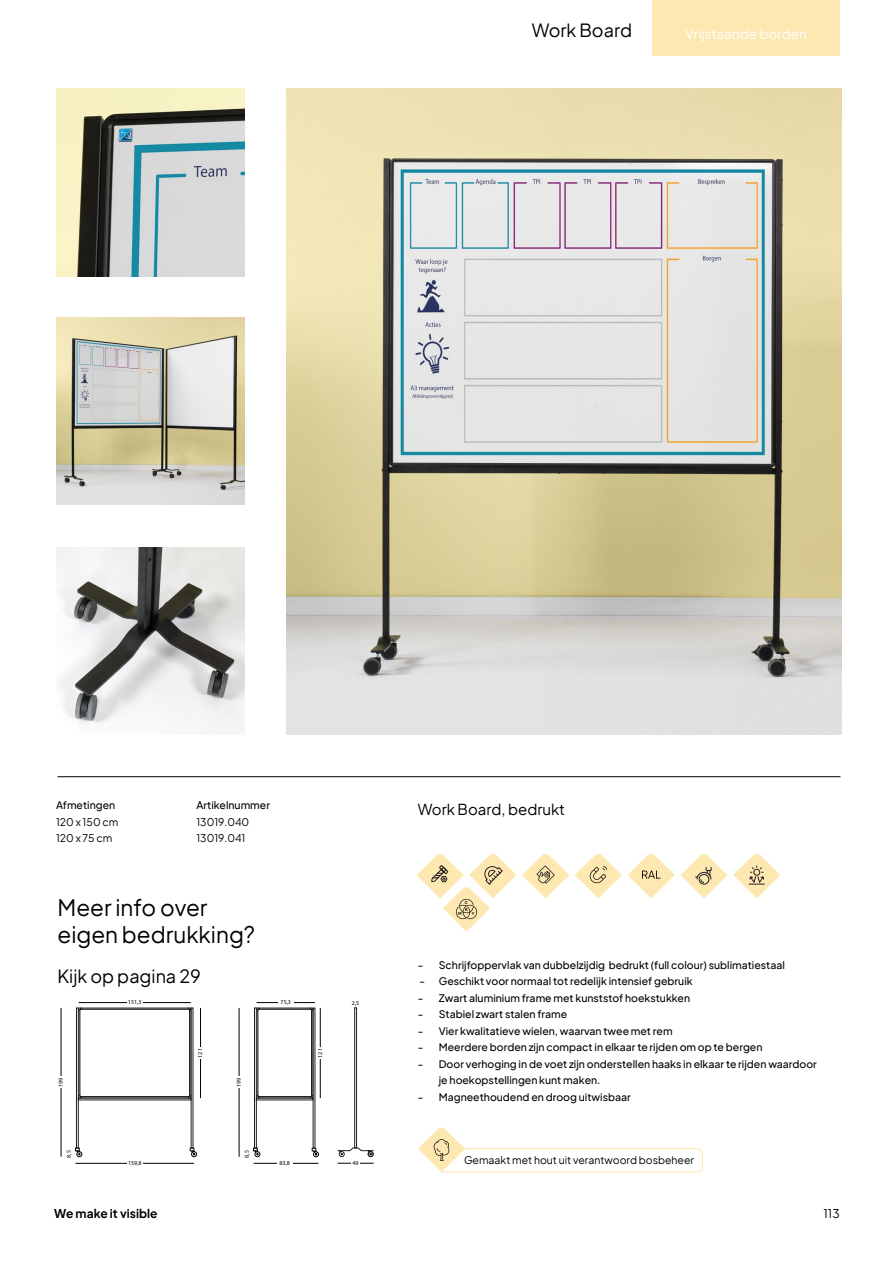
<style>
.page{position:relative;width:893px;height:1263px;background:#fff}
.page>*{position:absolute;margin:0;border:0;box-sizing:border-box;transform-origin:0 0}
.t1{font:22.5px/27px "Plus Jakarta Sans";color:#000}
.t2{font:18px "Plus Jakarta Sans";color:#000}
.t3{font:15px "Plus Jakarta Sans";color:#000}
.t4{font:13.5px "Plus Jakarta Sans";color:#fff}
.t5{font:700 12px "Plus Jakarta Sans";color:#000}
.t6{font:12px "Plus Jakarta Sans";color:#000}
.t7{font:500 10.5px/16.5px "Plus Jakarta Sans";color:#000}
.t8{font:10.5px "Plus Jakarta Sans";color:#000}
.t9{font:6px "Myriad Pro";color:#000}
.t10{font:700 4.05px/7.5px "Plus Jakarta Sans";color:#000}
</style>
<div class="page">
<hr style="left:58px;top:776px;width:782px;height:1px;background:#000">
<svg style="left:522px;top:854px;width:47px;height:44px"></svg>
<svg style="left:575px;top:854px;width:47px;height:44px"></svg>
<svg style="left:628px;top:854px;width:152px;height:44px"></svg>
<svg style="left:416px;top:854px;width:100px;height:78px"></svg>
<svg style="left:75px;top:1148px;width:7px;height:9px"></svg>
<div style="left:76px;top:1008px;width:2px;height:140px;border:1px solid #1d1d1b"></div>
<svg style="left:190px;top:1148px;width:7px;height:9px"></svg>
<div style="left:191px;top:1008px;width:2px;height:140px;border:1px solid #1d1d1b"></div>
<div style="left:189px;top:1010px;width:2px;height:86px;border:1px solid #1d1d1b"></div>
<div style="left:81px;top:1096px;width:108px;height:2px;border:1px solid #1d1d1b"></div>
<hr style="left:76px;top:1163px;width:118px;height:1px;background:#000">
<hr style="left:127px;top:1162px;width:16px;height:3px;background:#fff">
<hr style="left:79px;top:1002px;width:112px;height:1px;background:#000">
<hr style="left:127px;top:1001px;width:15px;height:3px;background:#fff">
<hr style="left:61px;top:1008px;width:1px;height:149px;background:#000">
<hr style="left:59px;top:1076px;width:4px;height:12px;background:#fff">
<hr style="left:200px;top:1008px;width:1px;height:90px;background:#000">
<svg style="left:200px;top:1047px;width:1px;height:12px"></svg>
<svg style="left:253px;top:1148px;width:7px;height:9px"></svg>
<div style="left:254px;top:1008px;width:2px;height:140px;border:1px solid #1d1d1b"></div>
<svg style="left:312px;top:1148px;width:7px;height:9px"></svg>
<div style="left:311px;top:1010px;width:2px;height:86px;border:1px solid #1d1d1b"></div>
<div style="left:259px;top:1096px;width:52px;height:2px;border:1px solid #1d1d1b"></div>
<hr style="left:254px;top:1163px;width:65px;height:1px;background:#000">
<hr style="left:277px;top:1162px;width:16px;height:3px;background:#fff">
<hr style="left:257px;top:1002px;width:58px;height:1px;background:#000">
<hr style="left:278px;top:1001px;width:15px;height:3px;background:#fff">
<hr style="left:239px;top:1008px;width:1px;height:149px;background:#000">
<hr style="left:237px;top:1076px;width:4px;height:12px;background:#fff">
<hr style="left:320px;top:1008px;width:1px;height:90px;background:#000">
<svg style="left:320px;top:1047px;width:1px;height:12px"></svg>
<div style="left:355px;top:1008px;width:2px;height:140px;border:1px solid #1d1d1b"></div>
<svg style="left:337px;top:1147px;width:37px;height:17px"></svg>
<img style="left:56px;top:88px;width:188px;height:188px">
<img style="left:287px;top:88px;width:554px;height:646px">
<img style="left:56px;top:547px;width:188px;height:187px">
<img style="left:56px;top:318px;width:188px;height:187px">
<svg style="left:418px;top:1128px;width:285px;height:44px"></svg>
<div style="left:653px;top:0;width:187px;height:55px;background:#fde8b2"></div>
<h2 class="t2" style="left:532px;top:16px;width:102px">Work Board</h2>
<p class="t4" style="left:685px;top:23px;width:123px">Vrijstaande borden</p>
<p class="t7" style="left:56px;top:796px;width:61px">Afmetingen</p>
<p class="t7" style="left:196px;top:796px;width:75px">Artikelnummer</p>
<p class="t8" style="left:56px;top:813px;width:64px">120 x 150 cm</p>
<p class="t8" style="left:196px;top:813px;width:54px">13019.040</p>
<p class="t8" style="left:56px;top:830px;width:58px">120 x 75 cm</p>
<p class="t8" style="left:196px;top:830px;width:51px">13019.041</p>
<h3 class="t3" style="left:418px;top:797px;width:149px">Work Board, bedrukt</h3>
<h1 class="t1" style="left:58px;top:893px;width:199px">Meer info over eigen bedrukking?</h1>
<h2 class="t2" style="left:58px;top:962px;width:145px">Kijk op pagina 29</h2>
<p class="t9" style="left:57px;top:1087px;width:11px;rotate:-90deg">199</p>
<p class="t9" style="left:128px;top:998px;width:15px">151,3</p>
<p class="t9" style="left:197px;top:1057px;width:11px;rotate:-90deg">121</p>
<p class="t9" style="left:235px;top:1087px;width:11px;rotate:-90deg">199</p>
<p class="t9" style="left:281px;top:998px;width:12px">75,3</p>
<p class="t9" style="left:316px;top:1057px;width:11px;rotate:-90deg">121</p>
<p class="t9" style="left:352px;top:999px;width:9px">2,5</p>
<p class="t10" style="left:465px;top:898px;width:5px">C<br>K</p>
<p class="t10" style="left:458px;top:910px;width:5px">M</p>
<p class="t10" style="left:472px;top:910px;width:4px">Y</p>
<p class="t7" style="left:418px;top:956px;width:369px">- Schrijfoppervlak van dubbelzijdig bedrukt (full colour) sublimatiestaal</p>
<p class="t7" style="left:420px;top:972px;width:275px">- Geschikt voor normaal tot redelijk intensief gebruik</p>
<p class="t7" style="left:418px;top:989px;width:274px">- Zwart aluminium frame met kunststof hoekstukken</p>
<p class="t7" style="left:418px;top:1005px;width:151px">- Stabiel zwart stalen frame</p>
<p class="t7" style="left:418px;top:1022px;width:256px">- Vier kwalitatieve wielen, waarvan twee met rem</p>
<p class="t7" style="left:418px;top:1038px;width:346px">- Meerdere borden zijn compact in elkaar te rijden om op te bergen</p>
<p class="t7" style="left:439px;top:1055px;width:380px;text-indent:-21px">- Door verhoging in de voet zijn onderstellen haaks in elkaar te rijden waardoor je hoekopstellingen kunt maken.</p>
<p class="t7" style="left:418px;top:1088px;width:215px">- Magneethoudend en droog uitwisbaar</p>
<p class="t9" style="left:65px;top:1157px;width:9px;rotate:-90deg">8,5</p>
<p class="t9" style="left:128px;top:1159px;width:15px">159,8</p>
<p class="t9" style="left:243px;top:1157px;width:9px;rotate:-90deg">8,5</p>
<p class="t9" style="left:279px;top:1159px;width:12px">83,8</p>
<p class="t9" style="left:353px;top:1159px;width:8px">49</p>
<p class="t8" style="left:464px;top:1152px;width:232px">Gemaakt met hout uit verantwoord bosbeheer</p>
<p class="t5" style="left:54px;top:1204px;width:105px">We make it visible</p>
<p class="t6" style="left:823px;top:1204px;width:18px">113</p>
</div>
